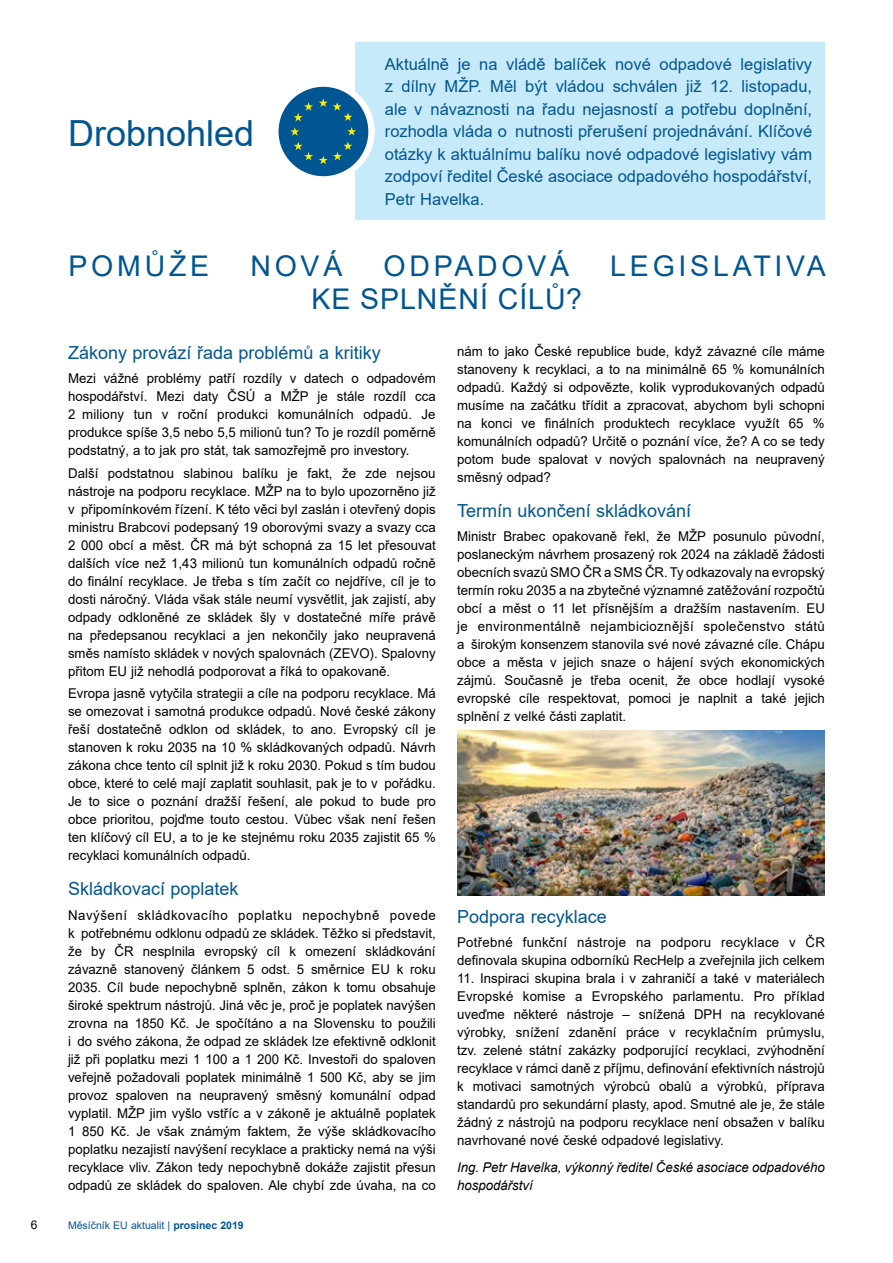
<style>
.page{position:relative;width:893px;height:1263px;background:#fff}
.page>*{position:absolute;margin:0;border:0;box-sizing:border-box;transform-origin:0 0}
.t1{font:36px "Arial";color:#005593}
.t2{font:28.5px "Arial";letter-spacing:.13em;color:#005593}
.t3{font:28.5px "Arial";letter-spacing:.035em;color:#005593}
.t4{font:18px "Arial";color:#005593}
.t5{font:16.5px/22.5px "Arial";color:#005593;text-align:justify}
.t6{font:13.5px/18px "Arial";color:#000;text-align:justify}
.t7{font:italic 13.5px/18.5px "Arial";color:#000}
.t8{font:12px "Arial";color:#000}
.t9{font:10.5px "Arial";color:#005593}
.s1{font-weight:700}
</style>
<div class="page">
<div style="left:355px;top:43px;width:470px;height:177px;background:#c7eafb"></div>
<svg style="left:282px;top:83px;width:93px;height:97px"></svg>
<div style="left:279px;top:87px;width:89px;height:89px;background:#005593;border-radius:50%"></div>
<svg style="left:319px;top:98px;width:33px;height:23px"></svg>
<svg style="left:294px;top:102px;width:19px;height:19px"></svg>
<svg style="left:290px;top:127px;width:9px;height:9px"></svg>
<svg style="left:294px;top:142px;width:19px;height:18px"></svg>
<svg style="left:319px;top:142px;width:33px;height:22px"></svg>
<svg style="left:347px;top:127px;width:9px;height:9px"></svg>
<img style="left:457px;top:731px;width:368px;height:165px">
<p class="t8" style="left:31px;top:1217px;width:8px">6</p>
<h1 class="t1" style="left:68px;top:108px;width:188px">Drobnohled</h1>
<p class="t5" style="left:385px;top:53px;width:429px">Aktuálně je na vládě balíček nové odpadové legislativy z dílny MŽP. Měl být vládou schválen již 12. listopadu, ale v návaznosti na řadu nejasností a potřebu doplnění, rozhodla vláda o nutnosti přerušení projednávání. Klíčové otázky k aktuálnímu balíku nové odpadové legislativy vám zodpoví ředitel České asociace odpadového hospodářství, Petr Havelka.</p>
<h2 class="t2" style="left:69px;top:247px;width:142px">POMŮŽE</h2>
<h2 class="t2" style="left:250px;top:247px;width:94px">NOVÁ</h2>
<h2 class="t2" style="left:383px;top:247px;width:187px">ODPADOVÁ</h2>
<h2 class="t2" style="left:610px;top:247px;width:217px">LEGISLATIVA</h2>
<h2 class="t3" style="left:311px;top:280px;width:272px">KE SPLNĚNÍ CÍLŮ?</h2>
<h3 class="t4" style="left:68px;top:340px;width:314px">Zákony provází řada problémů a kritiky</h3>
<p class="t6" style="left:68px;top:369px;width:369px">Mezi vážné problémy patří rozdíly v datech o odpadovém hospodářství. Mezi daty ČSÚ a MŽP je stále rozdíl cca 2 miliony tun v roční produkci komunálních odpadů. Je produkce spíše 3,5 nebo 5,5 milionů tun? To je rozdíl poměrně podstatný, a to jak pro stát, tak samozřejmě pro investory.</p>
<p class="t6" style="left:68px;top:464px;width:369px">Další podstatnou slabinou balíku je fakt, že zde nejsou nástroje na podporu recyklace. MŽP na to bylo upozorněno již v připomínkovém řízení. K této věci byl zaslán i otevřený dopis ministru Brabcovi podepsaný 19 oborovými svazy a svazy cca 2 000 obcí a měst. ČR má být schopná za 15 let přesouvat dalších více než 1,43 milionů tun komunálních odpadů ročně do finální recyklace. Je třeba s tím začít co nejdříve, cíl je to dosti náročný. Vláda však stále neumí vysvětlit, jak zajistí, aby odpady odkloněné ze skládek šly v dostatečné míře právě na předepsanou recyklaci a jen nekončily jako neupravená směs namísto skládek v nových spalovnách (ZEVO). Spalovny přitom EU již nehodlá podporovat a říká to opakovaně.</p>
<p class="t6" style="left:68px;top:684px;width:369px">Evropa jasně vytyčila strategii a cíle na podporu recyklace. Má se omezovat i samotná produkce odpadů. Nové české zákony řeší dostatečně odklon od skládek, to ano. Evropský cíl je stanoven k roku 2035 na 10 % skládkovaných odpadů. Návrh zákona chce tento cíl splnit již k roku 2030. Pokud s tím budou obce, které to celé mají zaplatit souhlasit, pak je to v pořádku.<br>Je to sice o poznání dražší řešení, ale pokud to bude pro obce prioritou, pojďme touto cestou. Vůbec však není řešen ten klíčový cíl EU, a to je ke stejnému roku 2035 zajistit 65 % recyklaci komunálních odpadů.</p>
<h3 class="t4" style="left:68px;top:876px;width:172px">Skládkovací poplatek</h3>
<p class="t6" style="left:68px;top:906px;width:369px">Navýšení skládkovacího poplatku nepochybně povede k potřebnému odklonu odpadů ze skládek. Těžko si představit, že by ČR nesplnila evropský cíl k omezení skládkování závazně stanovený článkem 5 odst. 5 směrnice EU k roku 2035. Cíl bude nepochybně splněn, zákon k tomu obsahuje široké spektrum nástrojů. Jiná věc je, proč je poplatek navýšen zrovna na 1850 Kč. Je spočítáno a na Slovensku to použili i do svého zákona, že odpad ze skládek lze efektivně odklonit již při poplatku mezi 1 100 a 1 200 Kč. Investoři do spaloven veřejně požadovali poplatek minimálně 1 500 Kč, aby se jim provoz spaloven na neupravený směsný komunální odpad vyplatil. MŽP jim vyšlo vstříc a v zákoně je aktuálně poplatek 1 850 Kč. Je však známým faktem, že výše skládkovacího poplatku nezajistí navýšení recyklace a prakticky nemá na výši recyklace vliv. Zákon tedy nepochybně dokáže zajistit přesun odpadů ze skládek do spaloven. Ale chybí zde úvaha, na co</p>
<p class="t9" style="left:68px;top:1218px;width:177px">Měsíčník EU aktualit | <span class="s1">prosinec 2019</span></p>
<p class="t6" style="left:457px;top:342px;width:369px">nám to jako České republice bude, když závazné cíle máme stanoveny k recyklaci, a to na minimálně 65 % komunálních odpadů. Každý si odpovězte, kolik vyprodukovaných odpadů musíme na začátku třídit a zpracovat, abychom byli schopni na konci ve finálních produktech recyklace využít 65 % komunálních odpadů? Určitě o poznání více, že? A co se tedy potom bude spalovat v nových spalovnách na neupravený směsný odpad?</p>
<h3 class="t4" style="left:457px;top:498px;width:236px">Termín ukončení skládkování</h3>
<p class="t6" style="left:457px;top:527px;width:369px">Ministr Brabec opakovaně řekl, že MŽP posunulo původní, poslaneckým návrhem prosazený rok 2024 na základě žádosti obecních svazů SMO ČR a SMS ČR. Ty odkazovaly na evropský termín roku 2035 a na zbytečné významné zatěžování rozpočtů obcí a měst o 11 let přísnějším a dražším nastavením. EU je environmentálně nejambicioznější společenstvo států a širokým konsenzem stanovila své nové závazné cíle. Chápu obce a města v jejich snaze o hájení svých ekonomických zájmů. Současně je třeba ocenit, že obce hodlají vysoké evropské cíle respektovat, pomoci je naplnit a také jejich splnění z velké části zaplatit.</p>
<h3 class="t4" style="left:457px;top:904px;width:151px">Podpora recyklace</h3>
<p class="t6" style="left:457px;top:933px;width:369px">Potřebné funkční nástroje na podporu recyklace v ČR definovala skupina odborníků RecHelp a zveřejnila jich celkem</p>
<p class="t6" style="left:457px;top:969px;width:369px">11. Inspiraci skupina brala i v zahraničí a také v materiálech Evropské komise a Evropského parlamentu. Pro příklad uveďme některé nástroje – snížená DPH na recyklované výrobky, snížení zdanění práce v recyklačním průmyslu, tzv. zelené státní zakázky podporující recyklaci, zvýhodnění recyklace v rámci daně z příjmu, definování efektivních nástrojů k motivaci samotných výrobců obalů a výrobků, příprava standardů pro sekundární plasty, apod. Smutné ale je, že stále žádný z nástrojů na podporu recyklace není obsažen v balíku navrhované nové české odpadové legislativy.</p>
<p class="t7" style="left:457px;top:1158px;width:369px">Ing. Petr Havelka, výkonný ředitel České asociace odpadového hospodářství</p>
</div>
